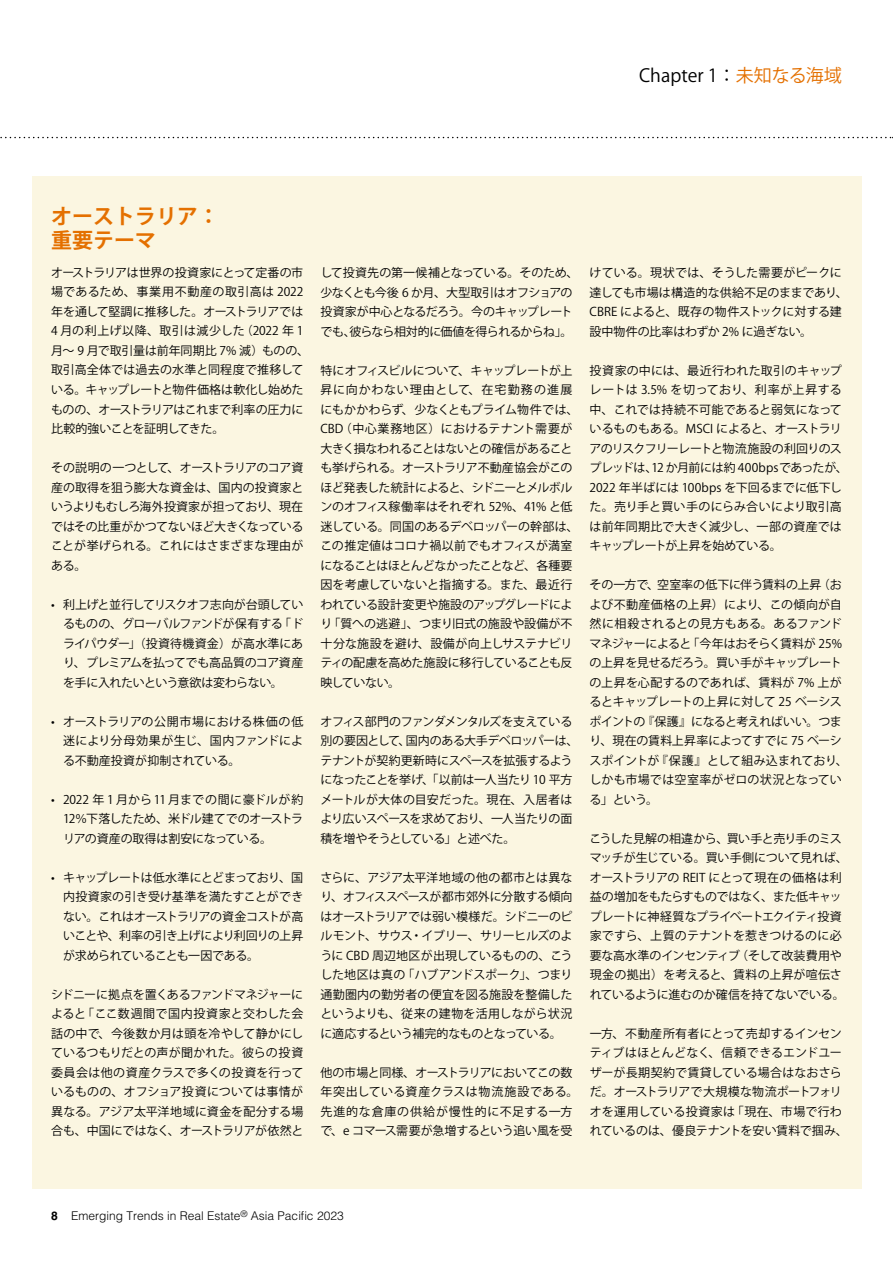
<style>
.page{position:relative;width:893px;height:1263px;background:#fff}
.page>*{position:absolute;margin:0;border:0;box-sizing:border-box;transform-origin:0 0}
.t1{font:700 21px/24px "Koz Go Pro";color:#e47000}
.t2{font:18px "Koz Go Pro";color:#000}
.t3{font:12px/19.5px "Koz Go Pro";letter-spacing:-.015em;color:#000}
.t4{font:12px/19.5px "Koz Go Pro";letter-spacing:.005em;color:#000}
.t5{font:12px/19.5px "Koz Go Pro";letter-spacing:-.04em;color:#000}
.t6{font:300 12px "Helvetica LT Std";color:#000}
.s1{color:#e47000}
.s2{font-weight:700}
</style>
<div class="page">
<div style="left:32px;top:177px;width:829px;height:1012px;background:#fbf6e1"></div>
<svg style="left:0;top:137px;width:893px;height:1px"></svg>
<h2 class="t2" style="left:639px;top:64px;width:204px">Chapter 1：<span class="s1">未知なる海域</span></h2>
<h1 class="t1" style="left:51px;top:206px;width:169px">オーストラリア：重要テーマ</h1>
<p class="t3" style="left:51px;top:263px;width:260px">オーストラリアは世界の投資家にとって定番の市場であるため、事業用不動産の取引高は 2022年を通して堅調に推移した。オーストラリアでは<br>4 月の利上げ以降、取引は減少した（2022 年 1月～ 9 月で取引量は前年同期比 7% 減）ものの、取引高全体では過去の水準と同程度で推移している。キャップレートと物件価格は軟化し始めたものの、オーストラリアはこれまで利率の圧力に比較的強いことを証明してきた。</p>
<p class="t3" style="left:51px;top:458px;width:254px;text-align:justify">その説明の一つとして、オーストラリアのコア資産の取得を狙う膨大な資金は、国内の投資家というよりもむしろ海外投資家が担っており、現在ではその比重がかつてないほど大きくなっていることが挙げられる。これにはさまざまな理由がある。</p>
<p class="t3" style="left:63px;top:595px;width:242px;text-align:justify;text-indent:-12px">• 利上げと並行してリスクオフ志向が台頭しているものの、グローバルファンドが保有する「ドライパウダー」（投資待機資金）が高水準にあり、プレミアムを払ってでも高品質のコア資産を手に入れたいという意欲は変わらない。</p>
<p class="t3" style="left:63px;top:712px;width:242px;text-align:justify;text-indent:-12px">• オーストラリアの公開市場における株価の低迷により分母効果が生じ、国内ファンドによる不動産投資が抑制されている。</p>
<p class="t3" style="left:63px;top:790px;width:242px;text-align:justify;text-indent:-12px">• 2022 年 1 月から11 月までの間に豪ドルが約12％下落したため、米ドル建てでのオーストラリアの資産の取得は割安になっている。</p>
<p class="t3" style="left:63px;top:868px;width:242px;text-align:justify;text-indent:-12px">• キャップレートは低水準にとどまっており、国内投資家の引き受け基準を満たすことができない。これはオーストラリアの資金コストが高いことや、利率の引き上げにより利回りの上昇が求められていることも一因である。</p>
<p class="t3" style="left:51px;top:985px;width:254px;text-align:justify">シドニーに拠点を置くあるファンドマネジャーによると「ここ数週間で国内投資家と交わした会話の中で、今後数か月は頭を冷やして静かにしているつもりだとの声が聞かれた。彼らの投資委員会は他の資産クラスで多くの投資を行っているものの、オフショア投資については事情が異なる。アジア太平洋地域に資金を配分する場合も、中国にではなく、オーストラリアが依然と</p>
<p class="t5" style="left:320px;top:263px;width:260px">して投資先の第一候補となっている。そのため、少なくとも今後 6 か月、大型取引はオフショアの投資家が中心となるだろう。今のキャップレートでも、彼らなら相対的に価値を得られるからね」。</p>
<p class="t3" style="left:320px;top:361px;width:260px">特にオフィスビルについて、キャップレートが上昇に向かわない理由として、在宅勤務の進展にもかかわらず、少なくともプライム物件では、<br>CBD（中心業務地区）におけるテナント需要が大きく損なわれることはないとの確信があることも挙げられる。オーストラリア不動産協会がこのほど発表した統計によると、シドニーとメルボルンのオフィス稼働率はそれぞれ 52%、41% と低迷している。同国のあるデベロッパーの幹部は、この推定値はコロナ禍以前でもオフィスが満室になることはほとんどなかったことなど、各種要因を考慮していないと指摘する。また、最近行われている設計変更や施設のアップグレードにより「質への逃避」、つまり旧式の施設や設備が不十分な施設を避け、設備が向上しサステナビリティの配慮を高めた施設に移行していることも反映していない。</p>
<p class="t3" style="left:320px;top:712px;width:260px">オフィス部門のファンダメンタルズを支えている別の要因として、国内のある大手デベロッパーは、テナントが契約更新時にスペースを拡張するようになったことを挙げ、「以前は一人当たり 10 平方メートルが大体の目安だった。現在、入居者はより広いスペースを求めており、一人当たりの面積を増やそうとしている」と述べた。</p>
<p class="t3" style="left:320px;top:868px;width:254px;text-align:justify">さらに、アジア太平洋地域の他の都市とは異なり、オフィススペースが都市郊外に分散する傾向はオーストラリアでは弱い模様だ。シドニーのピルモント、サウス・イブリー、サリーヒルズのように CBD 周辺地区が出現しているものの、こうした地区は真の「ハブアンドスポーク」、つまり通勤圏内の勤労者の便宜を図る施設を整備したというよりも、従来の建物を活用しながら状況に適応するという補完的なものとなっている。</p>
<p class="t4" style="left:320px;top:1063px;width:260px">他の市場と同様、オーストラリアにおいてこの数年突出している資産クラスは物流施設である。先進的な倉庫の供給が慢性的に不足する一方で、e コマース需要が急増するという追い風を受</p>
<p class="t3" style="left:590px;top:263px;width:260px">けている。現状では、そうした需要がピークに達しても市場は構造的な供給不足のままであり、<br>CBRE によると、既存の物件ストックに対する建設中物件の比率はわずか 2% に過ぎない。</p>
<p class="t3" style="left:590px;top:361px;width:260px">投資家の中には、最近行われた取引のキャップレートは 3.5% を切っており、利率が上昇する中、これでは持続不可能であると弱気になっているものもある。MSCI によると、オーストラリアのリスクフリーレートと物流施設の利回りのスプレッドは、12 か月前には約 400bpsであったが、<br>2022 年半ばには 100bps を下回るまでに低下した。売り手と買い手のにらみ合いにより取引高は前年同期比で大きく減少し、一部の資産ではキャップレートが上昇を始めている。</p>
<p class="t3" style="left:590px;top:575px;width:260px">その一方で、空室率の低下に伴う賃料の上昇（および不動産価格の上昇）により、この傾向が自然に相殺されるとの見方もある。あるファンドマネジャーによると「今年はおそらく賃料が 25%の上昇を見せるだろう。買い手がキャップレートの上昇を心配するのであれば、賃料が 7% 上がるとキャップレートの上昇に対して 25 ベーシスポイントの『保護』になると考えればいい。つまり、現在の賃料上昇率によってすでに 75 ベーシスポイントが『保護』として組み込まれており、しかも市場では空室率がゼロの状況となっている」という。</p>
<p class="t3" style="left:590px;top:829px;width:260px">こうした見解の相違から、買い手と売り手のミスマッチが生じている。買い手側について見れば、オーストラリアの REIT にとって現在の価格は利益の増加をもたらすものではなく、また低キャップレートに神経質なプライベートエクイティ投資家ですら、上質のテナントを惹きつけるのに必要な高水準のインセンティブ（そして改装費用や現金の拠出）を考えると、賃料の上昇が喧伝されているように進むのか確信を持てないでいる。</p>
<p class="t4" style="left:590px;top:1024px;width:260px">一方、不動産所有者にとって売却するインセンティブはほとんどなく、信頼できるエンドユーザーが長期契約で賃貸している場合はなおさらだ。オーストラリアで大規模な物流ポートフォリオを運用している投資家は「現在、市場で行われているのは、優良テナントを安い賃料で掴み、</p>
<p class="t6" style="left:51px;top:1209px;width:294px"><span class="s2">8</span> Emerging Trends in Real Estate<sup>®</sup> Asia Pacific 2023</p>
</div>
